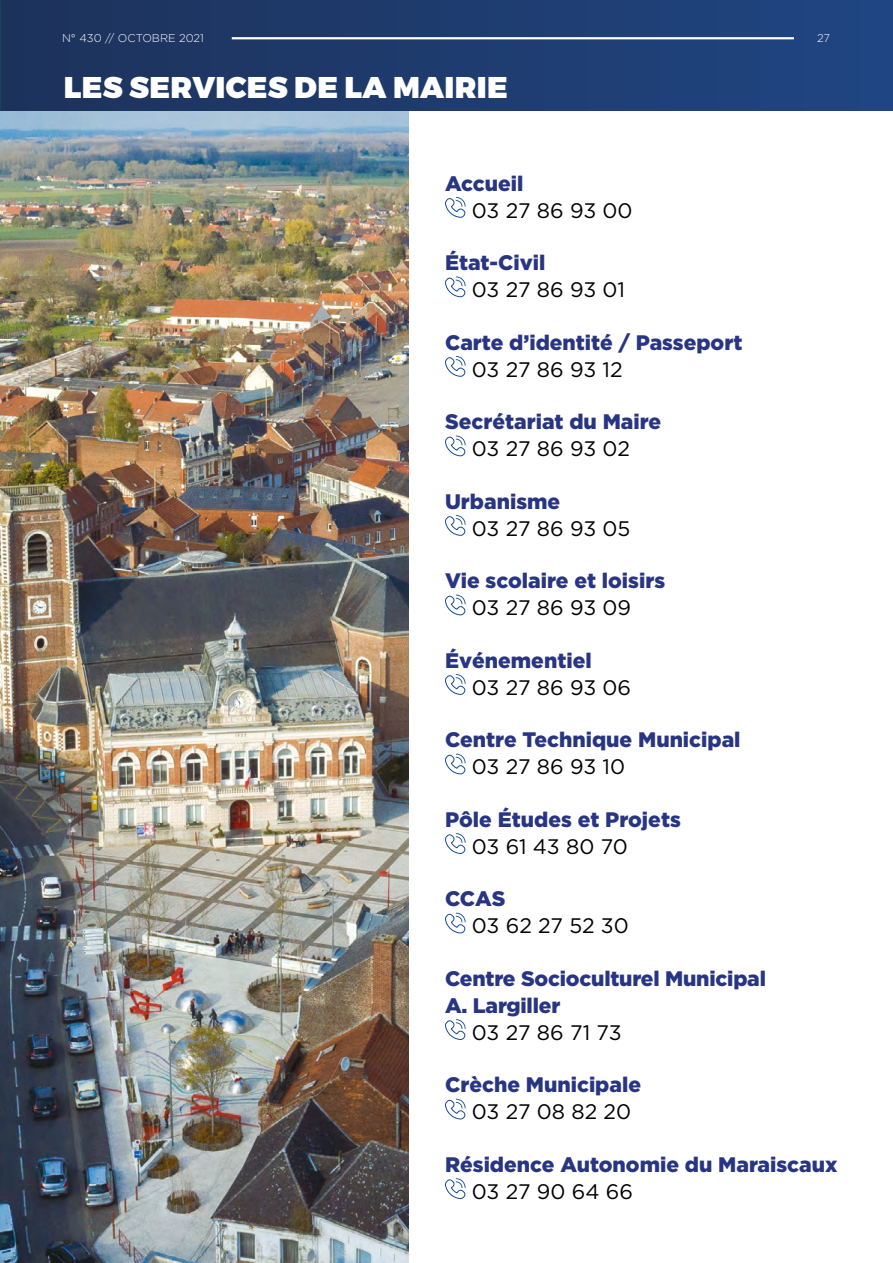
<style>
.page{position:relative;width:893px;height:1263px;background:#fff}
.page>*{position:absolute;margin:0;border:0;box-sizing:border-box;transform-origin:0 0}
.t1{font:900 30px "Montserrat";letter-spacing:.01em;color:#fff}
.t2{font:900 21px/27px "Gotham";color:#283583}
.t3{font:21px "Gotham";letter-spacing:-.01em;color:#000}
.t4{font:300 11.25px "Gotham";color:#fff}
</style>
<div class="page">
<img style="left:0;top:111px;width:408px;height:1152px">
<svg style="left:445px;top:197px;width:21px;height:21px"></svg>
<svg style="left:445px;top:276px;width:21px;height:22px"></svg>
<svg style="left:445px;top:356px;width:21px;height:21px"></svg>
<svg style="left:445px;top:436px;width:21px;height:21px"></svg>
<svg style="left:445px;top:515px;width:21px;height:21px"></svg>
<svg style="left:445px;top:595px;width:21px;height:21px"></svg>
<svg style="left:445px;top:674px;width:21px;height:21px"></svg>
<svg style="left:445px;top:754px;width:21px;height:21px"></svg>
<svg style="left:445px;top:833px;width:21px;height:21px"></svg>
<svg style="left:445px;top:913px;width:21px;height:21px"></svg>
<svg style="left:445px;top:1019px;width:21px;height:21px"></svg>
<svg style="left:445px;top:1099px;width:21px;height:21px"></svg>
<svg style="left:445px;top:1178px;width:21px;height:21px"></svg>
<div style="left:0;top:0;width:893px;height:111px;background:linear-gradient(to right,#1d325a,#204582)"></div>
<img style="left:0;top:0;width:1px;height:356px">
<hr style="left:232px;top:37px;width:562px;height:2px;background:#fff">
<p class="t4" style="left:62px;top:32px;width:143px">N° 430 // OCTOBRE 2021</p>
<p class="t4" style="left:817px;top:32px;width:15px">27</p>
<h1 class="t1" style="left:64px;top:68px;width:445px">LES SERVICES DE LA MAIRIE</h1>
<p class="t2" style="left:445px;top:169px;width:80px">Accueil</p>
<p class="t3" style="left:472px;top:199px;width:162px">03 27 86 93 00</p>
<p class="t2" style="left:445px;top:249px;width:102px">État-Civil</p>
<p class="t3" style="left:472px;top:278px;width:155px">03 27 86 93 01</p>
<p class="t2" style="left:445px;top:328px;width:299px">Carte d’identité / Passeport</p>
<p class="t3" style="left:472px;top:358px;width:152px">03 27 86 93 12</p>
<p class="t2" style="left:445px;top:408px;width:218px">Secrétariat du Maire</p>
<p class="t3" style="left:472px;top:437px;width:160px">03 27 86 93 02</p>
<p class="t2" style="left:445px;top:487px;width:117px">Urbanisme</p>
<p class="t3" style="left:472px;top:517px;width:160px">03 27 86 93 05</p>
<p class="t2" style="left:445px;top:567px;width:222px">Vie scolaire et loisirs</p>
<p class="t3" style="left:472px;top:596px;width:161px">03 27 86 93 09</p>
<p class="t2" style="left:445px;top:646px;width:148px">Événementiel</p>
<p class="t3" style="left:472px;top:676px;width:161px">03 27 86 93 06</p>
<p class="t2" style="left:445px;top:726px;width:297px">Centre Technique Municipal</p>
<p class="t3" style="left:472px;top:755px;width:155px">03 27 86 93 10</p>
<p class="t2" style="left:445px;top:805px;width:237px">Pôle Études et Projets</p>
<p class="t3" style="left:472px;top:835px;width:157px">03 61 43 80 70</p>
<p class="t2" style="left:445px;top:885px;width:62px">CCAS</p>
<p class="t3" style="left:472px;top:914px;width:158px">03 62 27 52 30</p>
<p class="t2" style="left:445px;top:964px;width:322px">Centre Socioculturel Municipal<br>A. Largiller</p>
<p class="t3" style="left:472px;top:1021px;width:151px">03 27 86 71 73</p>
<p class="t2" style="left:445px;top:1071px;width:197px">Crèche Municipale</p>
<p class="t3" style="left:472px;top:1100px;width:161px">03 27 08 82 20</p>
<p class="t2" style="left:445px;top:1150px;width:394px">Résidence Autonomie du Maraiscaux</p>
<p class="t3" style="left:472px;top:1180px;width:163px">03 27 90 64 66</p>
</div>
